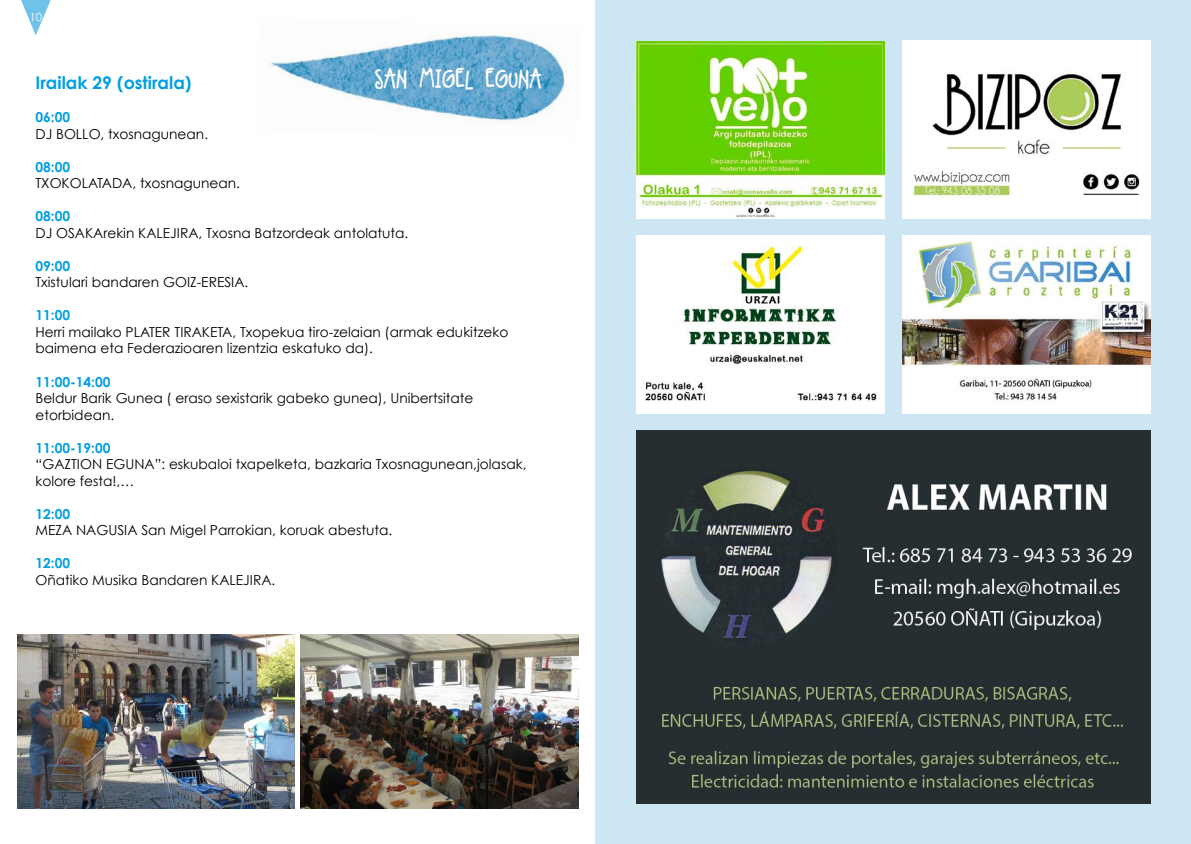
<style>
.page{position:relative;width:1191px;height:844px;background:#fff}
.page>*{position:absolute;margin:0;border:0;box-sizing:border-box;transform-origin:0 0}
.t1{font:25px "A Little Pot";color:#fefdfe}
.t2{font:700 17.5px "Century Gothic";color:#009ee3}
.t3{font:13.75px/16.5px "Century Gothic";color:#000}
.t4{font:700 13.75px "Century Gothic";color:#009ee3}
</style>
<div class="page">
<img style="left:268px;top:33px;width:299px;height:90px">
<div style="left:595px;top:0;width:596px;height:843px;background:#cde6f4"></div>
<img style="left:17px;top:634px;width:278px;height:174px">
<img style="left:301px;top:634px;width:277px;height:174px">
<img style="left:636px;top:41px;width:248px;height:177px">
<img style="left:636px;top:236px;width:248px;height:177px">
<img style="left:636px;top:431px;width:514px;height:372px">
<img style="left:902px;top:41px;width:248px;height:177px">
<img style="left:902px;top:236px;width:248px;height:177px">
<svg style="left:21px;top:0;width:30px;height:35px"></svg>
<p class="t2" style="left:35px;top:72px;width:158px">Irailak 29 (ostirala)</p>
<h1 class="t1" style="left:375px;top:66px;width:168px">SAN MIGEL EGUNA</h1>
<p class="t4" style="left:35px;top:109px;width:36px">06:00</p>
<p class="t3" style="left:35px;top:125px;width:174px">DJ BOLLO, txosnagunean.</p>
<p class="t4" style="left:35px;top:158px;width:36px">08:00</p>
<p class="t3" style="left:35px;top:175px;width:206px">TXOKOLATADA, txosnagunean.</p>
<p class="t4" style="left:35px;top:208px;width:36px">08:00</p>
<p class="t3" style="left:35px;top:224px;width:374px">DJ OSAKArekin KALEJIRA, Txosna Batzordeak antolatuta.</p>
<p class="t4" style="left:35px;top:257px;width:36px">09:00</p>
<p class="t3" style="left:35px;top:274px;width:214px">Txistulari bandaren GOIZ-ERESIA.</p>
<p class="t4" style="left:35px;top:307px;width:36px">11:00</p>
<p class="t3" style="left:35px;top:323px;width:474px">Herri mailako PLATER TIRAKETA, Txopekua tiro-zelaian (armak edukitzeko baimena eta Federazioaren lizentzia eskatuko da).</p>
<p class="t4" style="left:35px;top:373px;width:77px">11:00-14:00</p>
<p class="t3" style="left:35px;top:389px;width:439px">Beldur Barik Gunea ( eraso sexistarik gabeko gunea), Unibertsitate etorbidean.</p>
<p class="t4" style="left:35px;top:439px;width:77px">11:00-19:00</p>
<p class="t3" style="left:35px;top:455px;width:492px">“GAZTION EGUNA”: eskubaloi txapelketa, bazkaria Txosnagunean,jolasak, kolore festa!,…</p>
<p class="t4" style="left:35px;top:505px;width:36px">12:00</p>
<p class="t3" style="left:35px;top:521px;width:358px">MEZA NAGUSIA San Migel Parrokian, koruak abestuta.</p>
<p class="t4" style="left:35px;top:554px;width:36px">12:00</p>
<p class="t3" style="left:35px;top:571px;width:241px">Oñatiko Musika Bandaren KALEJIRA.</p>
</div>
